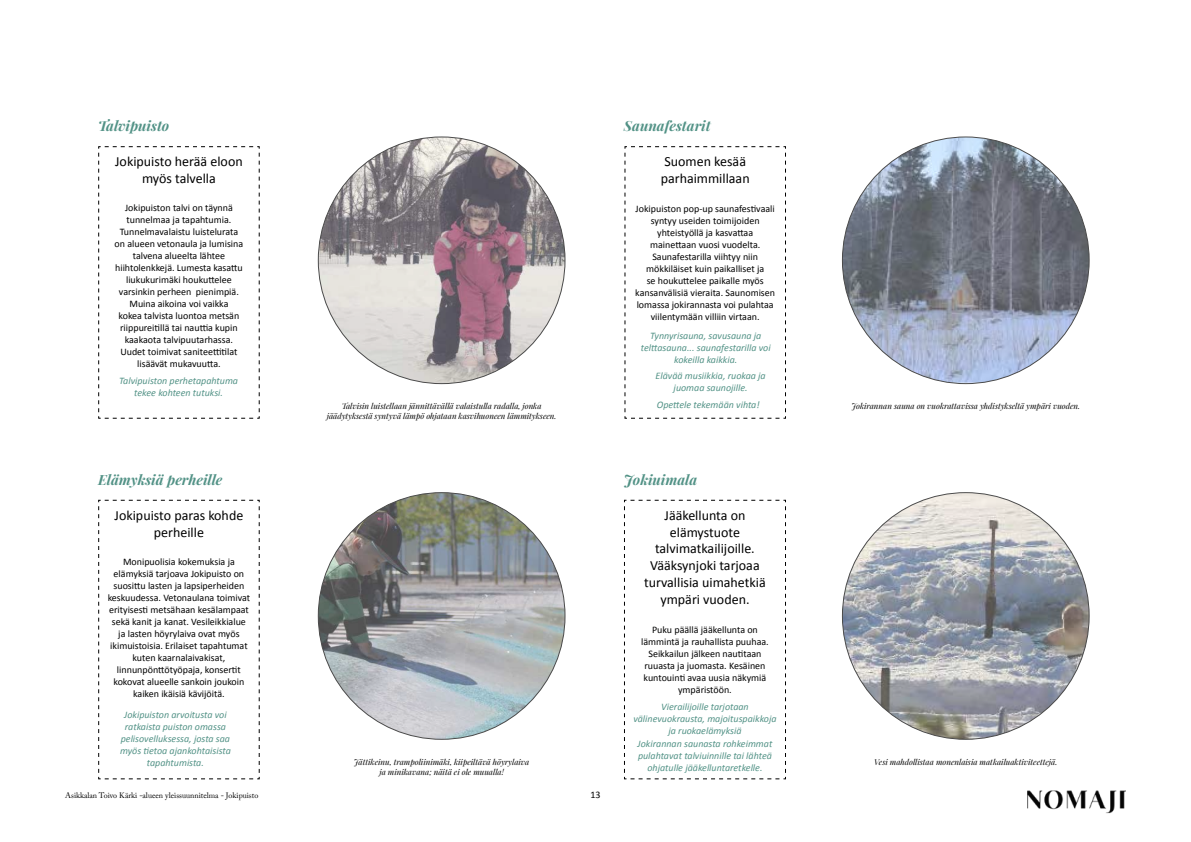
<style>
.page{position:relative;width:1191px;height:842px;background:#fff}
.page>*{position:absolute;margin:0;border:0;box-sizing:border-box;transform-origin:0 0}
.t1{font:14px/16.8px "Calibri";color:#000101;text-align:center}
.t2{font:italic 700 14px "Playfair Display";color:#529286}
.t3{font:10px/12px "Calibri";color:#000101;text-align:center}
.t4{font:italic 10px/12px "Calibri";color:#529286;text-align:center}
.t5{font:10px "Calibri";color:#000}
.t6{font:italic 8px/9.6px "Playfair Display";color:#000;text-align:center}
.t7{font:8px "Adobe Caslon Pro";color:#000}
</style>
<div class="page">
<svg style="left:98px;top:146px;width:162px;height:273px"></svg>
<svg style="left:624px;top:146px;width:162px;height:273px"></svg>
<svg style="left:624px;top:499px;width:162px;height:281px"></svg>
<svg style="left:98px;top:499px;width:162px;height:281px"></svg>
<img style="left:318px;top:137px;width:247px;height:247px;border-radius:123px">
<img style="left:318px;top:493px;width:247px;height:246px;border-radius:123px">
<img style="left:842px;top:137px;width:247px;height:246px">
<img style="left:842px;top:493px;width:247px;height:246px;border-radius:123px">
<img style="left:1027px;top:790px;width:98px;height:24px">
<h1 class="t2" style="left:98px;top:116px;width:73px">Talvipuisto</h1>
<h1 class="t2" style="left:624px;top:116px;width:88px">Saunafestarit</h1>
<h1 class="t1" style="left:115px;top:153px;width:129px">Jokipuisto herää eloon myös talvella</h1>
<p class="t3" style="left:115px;top:201px;width:130px">Jokipuiston talvi on täynnä tunnelmaa ja tapahtumia.<br>Tunnelmavalaistu luistelurata on alueen vetonaula ja lumisina talvena alueelta lähtee hiihtolenkkejä. Lumesta kasattu liukukurimäki houkuttelee varsinkin perheen pienimpiä.<br>Muina aikoina voi vaikka<br>kokea talvista luontoa metsän riippureitillä tai nauttia kupin kaakaota talvipuutarhassa.<br>Uudet toimivat saniteettitilat lisäävät mukavuutta.</p>
<p class="t4" style="left:119px;top:374px;width:120px">Talvipuiston perhetapahtuma tekee kohteen tutuksi.</p>
<h1 class="t1" style="left:660px;top:153px;width:90px;text-align:left">Suomen kesää parhaimmillaan</h1>
<p class="t3" style="left:635px;top:202px;width:141px">Jokipuiston pop-up saunafestivaali syntyy useiden toimijoiden yhteistyöllä ja kasvattaa mainettaan vuosi vuodelta.<br>Saunafestarilla viihtyy niin mökkiläiset kuin paikalliset ja<br>se houkuttelee paikalle myös kansanvälisiä vieraita. Saunomisen lomassa jokirannasta voi pulahtaa viilentymään villiin virtaan.</p>
<p class="t4" style="left:641px;top:329px;width:131px">Tynnyrisauna, savusauna ja telttasauna... saunafestarilla voi kokeilla kaikkia.</p>
<p class="t4" style="left:657px;top:398px;width:104px">Opettele tekemään vihta!</p>
<p class="t4" style="left:655px;top:369px;width:112px">Elävää musiikkia, ruokaa ja juomaa saunojille.</p>
<p class="t6" style="left:327px;top:401px;width:231px">Talvisin luistellaan jännittävällä valaistulla radalla, jonka jäädytyksestä syntyvä lämpö ohjataan kasvihuoneen lämmitykseen.</p>
<p class="t6" style="left:851px;top:401px;width:230px">Jokirannan sauna on vuokrattavissa yhdistykseltä ympäri vuoden.</p>
<h1 class="t2" style="left:98px;top:470px;width:126px">Elämyksiä perheille</h1>
<h1 class="t2" style="left:624px;top:470px;width:75px">Jokiuimala</h1>
<h1 class="t1" style="left:115px;top:507px;width:130px">Jokipuisto paras kohde perheille</h1>
<p class="t3" style="left:108px;top:556px;width:144px">Monipuolisia kokemuksia ja elämyksiä tarjoava Jokipuisto on suosittu lasten ja lapsiperheiden keskuudessa. Vetonaulana toimivat erityisesti metsähaan kesälampaat sekä kanit ja kanat. Vesileikkialue ja lasten höyrylaiva ovat myös ikimuistoisia. Erilaiset tapahtumat kuten kaarnalaivakisat, linnunpönttötyöpaja, konsertit kokovat alueelle sankoin joukoin kaiken ikäisiä kävijöitä.</p>
<h1 class="t1" style="left:644px;top:507px;width:123px">Jääkellunta on elämystuote talvimatkailijoille.<br>Vääksynjoki tarjoaa turvallisia uimahetkiä ympäri vuoden.</h1>
<p class="t3" style="left:641px;top:623px;width:129px">Puku päällä jääkellunta on lämmintä ja rauhallista puuhaa.<br>Seikkailun jälkeen nautitaan ruuasta ja juomasta. Kesäinen kuntouinti avaa uusia näkymiä ympäristöön.</p>
<p class="t4" style="left:120px;top:708px;width:112px">Jokipuiston arvoitusta voi ratkaista puiston omassa pelisovelluksessa, josta saa myös tietoa ajankohtaisista tapahtumista.</p>
<p class="t4" style="left:633px;top:700px;width:145px">Vierailijoille tarjotaan välinevuokrausta, majoituspaikkoja ja ruokaelämyksiä</p>
<p class="t4" style="left:637px;top:738px;width:136px">Jokirannan saunasta rohkeimmat pulahtavat talviuinnille tai lähteä ohjatulle jääkelluntaretkelle.</p>
<p class="t6" style="left:354px;top:757px;width:177px">Jättikeinu, trampoliinimäki, kiipeiltävä höyrylaiva</p>
<p class="t6" style="left:874px;top:757px;width:184px">Vesi mahdollistaa monenlaisia matkailuaktiviteettejä.</p>
<p class="t6" style="left:379px;top:767px;width:126px">ja minikavana; näitä ei ole muualla!</p>
<p class="t7" style="left:65px;top:791px;width:195px">Asikkalan Toivo Kärki -alueen yleissuunnitelma - Jokipuisto</p>
<p class="t5" style="left:590px;top:789px;width:12px">13</p>
</div>
